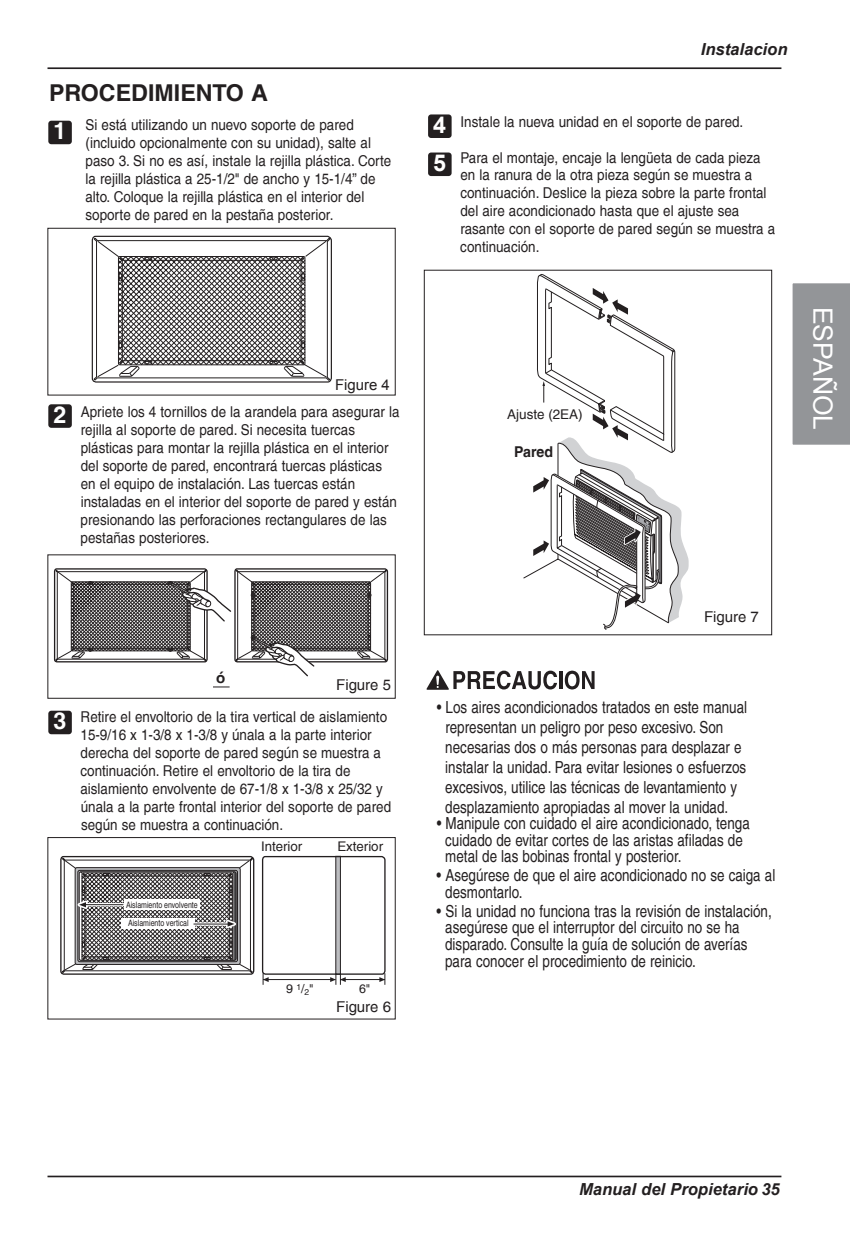
<style>
.page{position:relative;width:850px;height:1246px;background:#fff}
.page>*{position:absolute;margin:0;border:0;box-sizing:border-box;transform-origin:0 0}
.t1{font:26.6px "Arial";color:#fff}
.t2{font:700 23.2px "Helvetica";color:#231f20}
.t3{font:700 23.2px "Helvetica";color:#fff}
.t4{font:700 23.2px/38px "Arial";color:#fff}
.t5{font:16.6px/16.6px "Helvetica";color:#231f20;scale:.81 1}
.t6{font:italic 700 16.6px "Arial";color:#231f20}
.t7{font:15px/18px "Helvetica";color:#231f20;scale:.9 1}
.t8{font:15px "Helvetica";color:#231f20}
.t9{font:15px "Arial";color:#231f20}
.t10{font:700 15px "Helvetica";color:#231f20;scale:.95 1}
.t11{font:700 15px "Helvetica";color:#231f20}
.t12{font:13.4px "Helvetica";color:#231f20}
.t13{font:13.2px "Helvetica";color:#231f20}
.t14{font:12.2px "Helvetica";color:#231f20}
.t15{font:8.8px/18px "Helvetica";color:#231f20;scale:.8 1}
</style>
<div class="page">
<hr style="left:48px;top:1176px;width:733px;height:1px;background:#231f20">
<hr style="left:48px;top:67px;width:733px;height:2px;background:#231f20">
<div style="left:792px;top:283px;width:58px;height:162px;background:#939598"></div>
<svg style="left:91px;top:235px;width:241px;height:148px"></svg>
<div style="left:47px;top:228px;width:349px;height:167px;border:1px solid #231f20"></div>
<svg style="left:60px;top:855px;width:195px;height:120px"></svg>
<svg style="left:261px;top:855px;width:125px;height:130px"></svg>
<div style="left:47px;top:837px;width:349px;height:182px;border:1px solid #231f20"></div>
<svg style="left:55px;top:569px;width:333px;height:108px"></svg>
<svg style="left:213px;top:687px;width:17px;height:1px"></svg>
<div style="left:47px;top:554px;width:349px;height:145px;border:1px solid #231f20"></div>
<div style="left:48px;top:121px;width:24px;height:23px;background:#231f20;border-radius:3px"></div>
<div style="left:48px;top:404px;width:24px;height:24px;background:#231f20;border-radius:3px"></div>
<div style="left:48px;top:711px;width:24px;height:23px;background:#231f20;border-radius:3px"></div>
<div style="left:428px;top:114px;width:24px;height:24px;background:#231f20;border-radius:3px"></div>
<div style="left:428px;top:153px;width:24px;height:23px;background:#231f20;border-radius:3px"></div>
<svg style="left:523px;top:274px;width:166px;height:356px"></svg>
<div style="left:424px;top:270px;width:348px;height:365px;border:1px solid #231f20"></div>
<svg style="left:427px;top:671px;width:130px;height:19px"></svg>
<hr style="left:559px;top:671px;width:3px;height:18px;background:#231f20">
<svg style="left:565px;top:671px;width:30px;height:19px"></svg>
<h2 class="t2" style="left:49px;top:79px;width:220px">PROCEDIMIENTO A</h2>
<p class="t7" style="left:85px;top:116px;width:341px">Si está utilizando un nuevo soporte de pared (incluido opcionalmente con su unidad), salte al paso 3. Si no es así, instale la rejilla plástica. Corte la rejilla plástica a 25-1/2" de ancho y 15-1/4” de alto. Coloque la rejilla plástica en el interior del soporte de pared en la pestaña posterior.</p>
<h2 class="t3" style="left:53px;top:117px;width:14px">1</h2>
<h2 class="t3" style="left:53px;top:400px;width:14px">2</h2>
<p class="t9" style="left:335px;top:375px;width:56px">Figure 4</p>
<p class="t7" style="left:81px;top:403px;width:356px">Apriete los 4 tornillos de la arandela para asegurar la rejilla al soporte de pared. Si necesita tuercas plásticas para montar la rejilla plástica en el interior del soporte de pared, encontrará tuercas plásticas en el equipo de instalación. Las tuercas están instaladas en el interior del soporte de pared y están presionando las perforaciones rectangulares de las pestañas posteriores.</p>
<h2 class="t3" style="left:53px;top:707px;width:14px">3</h2>
<p class="t11" style="left:216px;top:668px;width:11px">ó</p>
<p class="t8" style="left:336px;top:676px;width:56px">Figure 5</p>
<p class="t7" style="left:80px;top:708px;width:347px">Retire el envoltorio de la tira vertical de aislamiento 15-9/16 x 1-3/8 x 1-3/8 y únala a la parte interior derecha del soporte de pared según se muestra a continuación. Retire el envoltorio de la tira de aislamiento envolvente de 67-1/8 x 1-3/8 x 25/32 y únala a la parte frontal interior del soporte de pared según se muestra a continuación.</p>
<p class="t13" style="left:261px;top:839px;width:43px">Interior</p>
<p class="t13" style="left:337px;top:839px;width:47px">Exterior</p>
<p class="t15" style="left:126px;top:896px;width:91px">Aislamiento envolvente<br>Aislamiento vertical</p>
<p class="t14" style="left:286px;top:981px;width:29px">9 <sup>1</sup>/<sub>2</sub>"</p>
<p class="t14" style="left:359px;top:981px;width:13px">6"</p>
<p class="t8" style="left:336px;top:998px;width:56px">Figure 6</p>
<p class="t6" style="left:701px;top:38px;width:88px">Instalacion</p>
<h2 class="t4" style="left:433px;top:107px;width:14px">4<br>5</h2>
<p class="t7" style="left:461px;top:113px;width:316px">Instale la nueva unidad en el soporte de pared.</p>
<p class="t7" style="left:460px;top:148px;width:352px">Para el montaje, encaje la lengüeta de cada pieza en la ranura de la otra pieza según se muestra a continuación. Deslice la pieza sobre la parte frontal del aire acondicionado hasta que el ajuste sea rasante con el soporte de pared según se muestra a continuación.</p>
<p class="t12" style="left:507px;top:407px;width:77px">Ajuste (2EA)</p>
<p class="t10" style="left:514px;top:443px;width:43px">Pared</p>
<h1 class="t1" style="left:840px;top:307px;width:125px;rotate:90deg">ESPAÑOL</h1>
<p class="t8" style="left:704px;top:608px;width:56px">Figure 7</p>
<p class="t5" style="left:445px;top:697px;width:374px;line-height:20px;text-indent:-9px">• Los aires acondicionados tratados en este manual representan un peligro por peso excesivo. Son necesarias dos o más personas para desplazar e instalar la unidad. Para evitar lesiones o esfuerzos excesivos, utilice las técnicas de levantamiento y desplazamiento apropiadas al mover la unidad.</p>
<p class="t5" style="left:445px;top:815px;width:378px;text-indent:-9px">• Manipule con cuidado el aire acondicionado, tenga cuidado de evitar cortes de las aristas afiladas de metal de las bobinas frontal y posterior.</p>
<p class="t5" style="left:445px;top:867px;width:409px;text-indent:-9px">• Asegúrese de que el aire acondicionado no se caiga al desmontarlo.</p>
<p class="t5" style="left:445px;top:903px;width:405px;text-indent:-9px">• Si la unidad no funciona tras la revisión de instalación, asegúrese que el interruptor del circuito no se ha disparado. Consulte la guía de solución de averías para conocer el procedimiento de reinicio.</p>
<p class="t6" style="left:579px;top:1178px;width:202px">Manual del Propietario 35</p>
</div>
